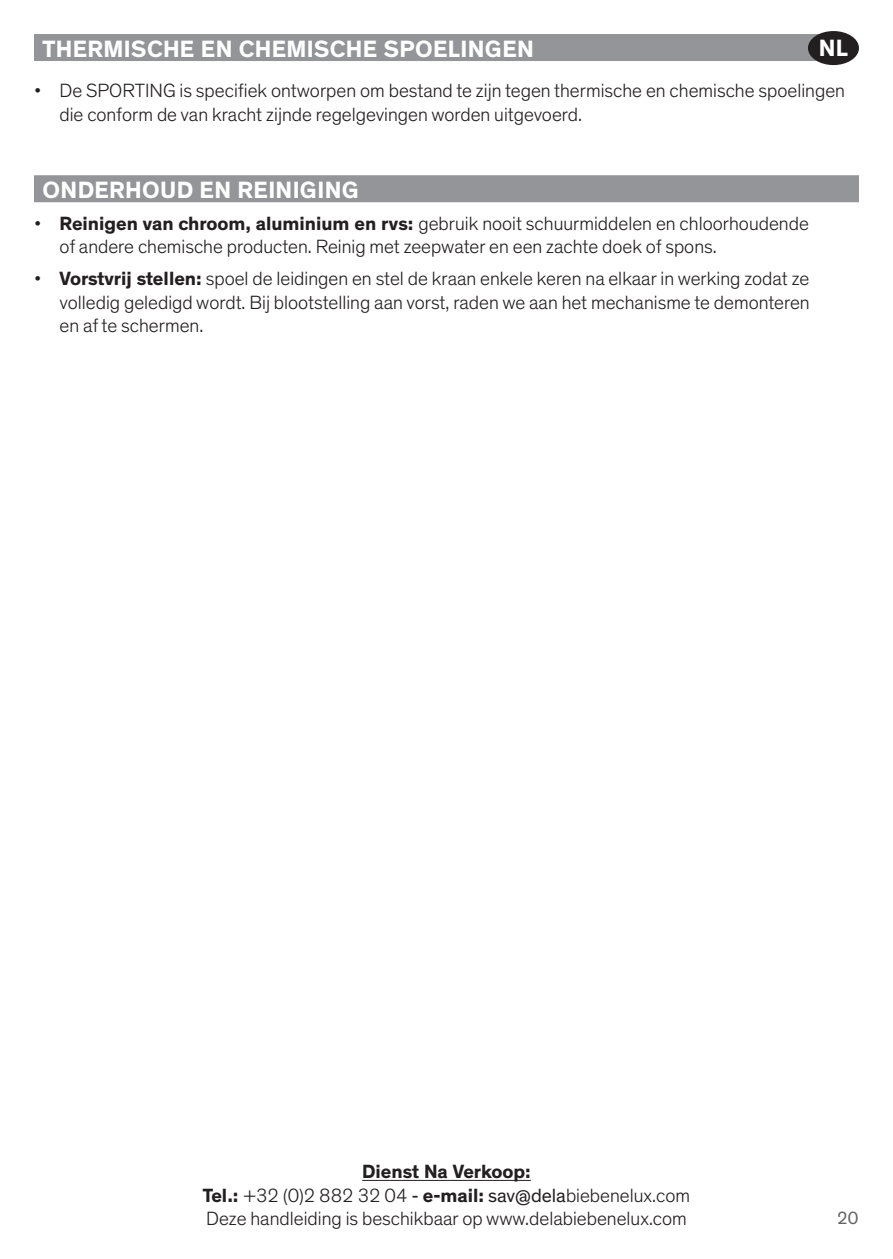
<style>
.page{position:relative;width:893px;height:1259px;background:#fff}
.page>*{position:absolute;margin:0;border:0;box-sizing:border-box;transform-origin:0 0}
.t1{font:700 24px "Theinhardt";letter-spacing:.015em;color:#fff}
.t2{font:300 19.5px/23.4px "Theinhardt";color:#231f20}
.t3{font:18px "Theinhardt";color:#636366}
.s1{font-weight:700}
.s2{font-weight:400}
</style>
<div class="page">
<div style="left:34px;top:34px;width:808px;height:27px;background:#939598"></div>
<div style="left:808px;top:31px;width:51px;height:34px;background:#231f20;border-radius:50%"></div>
<div style="left:34px;top:175px;width:825px;height:27px;background:#939598"></div>
<hr style="left:362px;top:1180px;width:169px;height:1px;background:#231f20">
<p class="t1" style="left:819px;top:40px;width:31px">NL</p>
<p class="t1" style="left:43px;top:40px;width:493px">THERMISCHE EN CHEMISCHE SPOELINGEN</p>
<p class="t2" style="left:60px;top:80px;width:787px;text-indent:-26px">• De SPORTING is specifiek ontworpen om bestand te zĳn tegen thermische en chemische spoelingen die conform de van kracht zĳnde regelgevingen worden uitgevoerd.</p>
<p class="t1" style="left:43px;top:181px;width:318px">ONDERHOUD EN REINIGING</p>
<p class="t2" style="left:60px;top:213px;width:751px;text-indent:-26px">• <span class="s1">Reinigen van chroom, aluminium en rvs:</span> gebruik nooit schuurmiddelen en chloorhoudende of andere chemische producten. Reinig met zeepwater en een zachte doek of spons.</p>
<p class="t2" style="left:60px;top:268px;width:752px;text-align:justify;text-indent:-26px">• <span class="s1">Vorstvrij stellen:</span> spoel de leidingen en stel de kraan enkele keren na elkaar in werking zodat ze volledig geledigd wordt. Bĳ blootstelling aan vorst, raden we aan het mechanisme te demonteren en af te schermen.</p>
<p class="t2" style="left:203px;top:1160px;width:488px;text-align:center"><span class="s1">Dienst Na Verkoop:<br>Tel.:</span> +32 (0)2 882 32 04 <span class="s2">-</span> <span class="s1">e-mail:</span> <span class="s2">sav@dela</span>biebenelux.com<br>Deze handleiding is beschikbaar op www.delabiebenelux.com</p>
<p class="t3" style="left:837px;top:1210px;width:23px">20</p>
</div>
